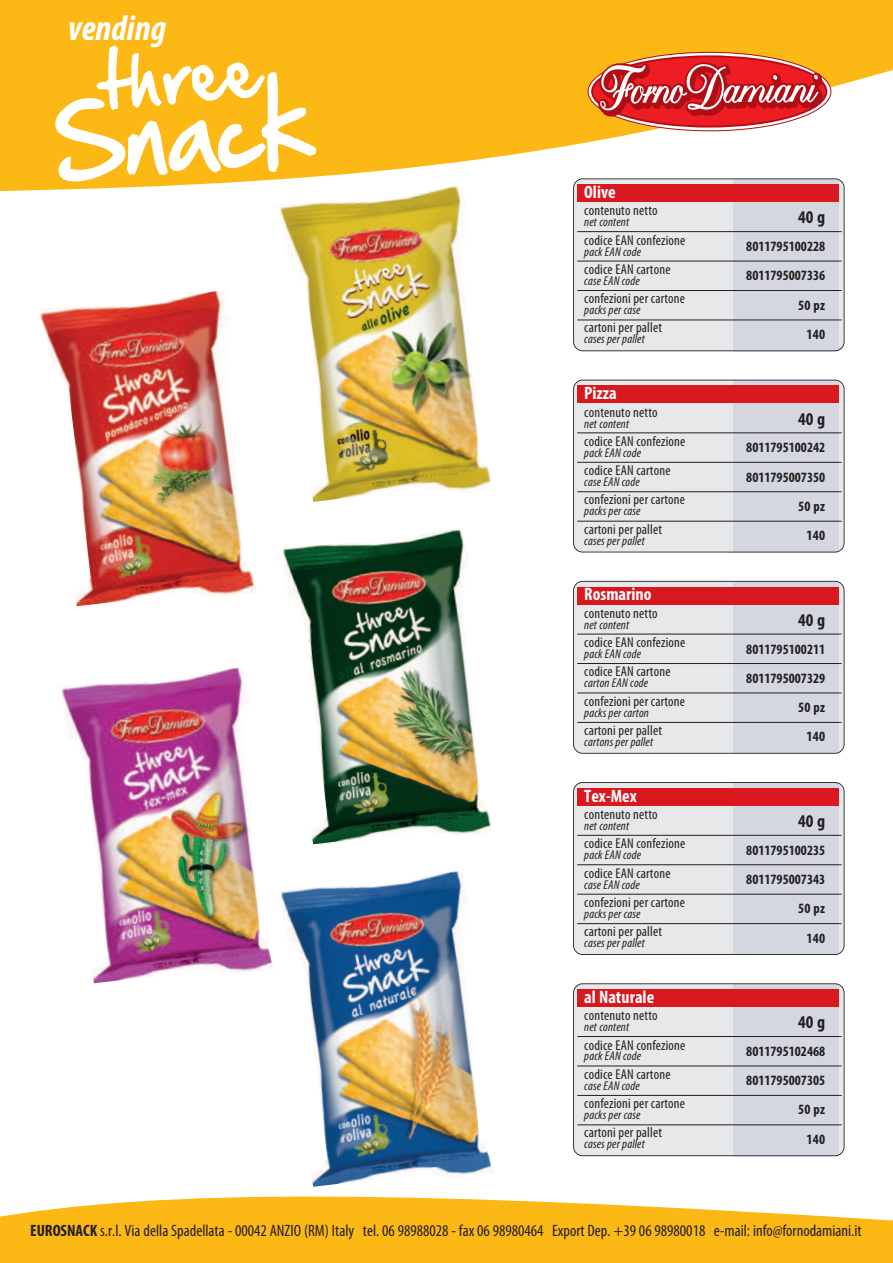
<style>
.page{position:relative;width:893px;height:1263px;background:#fff}
.page>*{position:absolute;margin:0;border:0;box-sizing:border-box;transform-origin:0 0}
.t1{font:italic 700 condensed 36px "Myriad Pro";color:#fff}
.t2{font:700 condensed 18px "Myriad Pro";color:#fff}
.t3{font:700 condensed 18px "Myriad Pro";letter-spacing:.105em;color:#231f20}
.t4{font:condensed 16.5px "Myriad Pro";color:#231f20}
.t5{font:condensed 14.25px "Myriad Pro";letter-spacing:.01em;color:#231f20}
.t6{font:700 condensed 14.25px "Myriad Pro";color:#231f20}
.t7{font:italic condensed 12.75px "Myriad Pro";letter-spacing:.01em;color:#231f20}
.s1{font-weight:700}
</style>
<div class="page">
<div style="left:573px;top:380px;width:271px;height:172px;background:#e7e8e9"></div>
<div style="left:733px;top:380px;width:106px;height:172px;background:#d4d6e0"></div>
<div style="left:577px;top:385px;width:262px;height:18px;background:#d8171f"></div>
<hr style="left:577px;top:433px;width:265px;height:1px;background:#231f20">
<hr style="left:577px;top:462px;width:265px;height:1px;background:#231f20">
<hr style="left:577px;top:491px;width:265px;height:1px;background:#231f20">
<hr style="left:577px;top:521px;width:265px;height:1px;background:#231f20">
<div style="left:573px;top:191px;width:271px;height:160px;background:#e7e8e9"></div>
<div style="left:733px;top:179px;width:106px;height:172px;background:#d4d6e0"></div>
<div style="left:577px;top:184px;width:262px;height:18px;background:#d8171f"></div>
<hr style="left:577px;top:231px;width:265px;height:1px;background:#231f20">
<hr style="left:577px;top:261px;width:265px;height:1px;background:#231f20">
<hr style="left:577px;top:290px;width:265px;height:1px;background:#231f20">
<hr style="left:577px;top:320px;width:265px;height:1px;background:#231f20">
<div style="left:573px;top:782px;width:271px;height:173px;background:#e7e8e9"></div>
<div style="left:733px;top:783px;width:106px;height:172px;background:#d4d6e0"></div>
<div style="left:577px;top:788px;width:262px;height:18px;background:#d8171f"></div>
<hr style="left:577px;top:835px;width:265px;height:1px;background:#231f20">
<hr style="left:577px;top:864px;width:265px;height:1px;background:#231f20">
<hr style="left:577px;top:894px;width:265px;height:1px;background:#231f20">
<hr style="left:577px;top:923px;width:265px;height:1px;background:#231f20">
<div style="left:573px;top:581px;width:271px;height:173px;background:#e7e8e9"></div>
<div style="left:733px;top:581px;width:106px;height:173px;background:#d4d6e0"></div>
<div style="left:577px;top:587px;width:262px;height:17px;background:#d8171f"></div>
<hr style="left:577px;top:634px;width:265px;height:1px;background:#231f20">
<hr style="left:577px;top:663px;width:265px;height:1px;background:#231f20">
<hr style="left:577px;top:693px;width:265px;height:1px;background:#231f20">
<hr style="left:577px;top:722px;width:265px;height:1px;background:#231f20">
<img style="left:40px;top:291px;width:216px;height:315px">
<svg style="left:0;top:0;width:893px;height:191px;fill:#fcb814"></svg>
<svg style="left:0;top:1196px;width:893px;height:67px;background:#fcc132"></svg>
<svg style="left:591px;top:55px;width:236px;height:73px;background:#dd584b"></svg>
<img style="left:61px;top:667px;width:212px;height:316px">
<img style="left:283px;top:529px;width:209px;height:315px">
<img style="left:273px;top:185px;width:221px;height:317px">
<img style="left:273px;top:871px;width:220px;height:316px">
<div style="left:573px;top:983px;width:271px;height:173px;background:#e7e8e9"></div>
<div style="left:733px;top:984px;width:106px;height:172px;background:#d4d6e0"></div>
<div style="left:577px;top:989px;width:262px;height:18px;background:#d8171f"></div>
<hr style="left:577px;top:1036px;width:265px;height:1px;background:#231f20">
<hr style="left:577px;top:1066px;width:265px;height:1px;background:#231f20">
<hr style="left:577px;top:1095px;width:265px;height:1px;background:#231f20">
<hr style="left:577px;top:1124px;width:265px;height:1px;background:#231f20">
<svg style="left:55px;top:46px;width:261px;height:135px"></svg>
<h1 class="t1" style="left:68px;top:15px;width:100px">vending</h1>
<p class="t2" style="left:584px;top:186px;width:33px">Olive</p>
<p class="t5" style="left:584px;top:206px;width:75px">contenuto netto</p>
<p class="t7" style="left:584px;top:218px;width:46px">net content</p>
<p class="t3" style="left:798px;top:211px;width:29px">40g</p>
<p class="t5" style="left:584px;top:235px;width:103px">codice EAN confezione</p>
<p class="t7" style="left:584px;top:247px;width:58px">pack EAN code</p>
<p class="t6" style="left:746px;top:241px;width:80px">8011795100228</p>
<p class="t5" style="left:584px;top:264px;width:88px">codice EAN cartone</p>
<p class="t7" style="left:584px;top:276px;width:57px">case EAN code</p>
<p class="t6" style="left:746px;top:271px;width:80px">8011795007336</p>
<p class="t5" style="left:584px;top:293px;width:102px">confezioni per cartone</p>
<p class="t7" style="left:584px;top:305px;width:58px">packs per case</p>
<p class="t6" style="left:798px;top:300px;width:28px">50 pz</p>
<p class="t5" style="left:584px;top:323px;width:79px">cartoni per pallet</p>
<p class="t7" style="left:584px;top:335px;width:62px">cases per pallet</p>
<p class="t6" style="left:807px;top:329px;width:20px">140</p>
<p class="t2" style="left:584px;top:387px;width:34px">Pizza</p>
<p class="t5" style="left:584px;top:407px;width:75px">contenuto netto</p>
<p class="t7" style="left:584px;top:419px;width:46px">net content</p>
<p class="t3" style="left:798px;top:412px;width:29px">40g</p>
<p class="t5" style="left:584px;top:436px;width:103px">codice EAN confezione</p>
<p class="t7" style="left:584px;top:448px;width:58px">pack EAN code</p>
<p class="t6" style="left:746px;top:442px;width:80px">8011795100242</p>
<p class="t5" style="left:584px;top:465px;width:88px">codice EAN cartone</p>
<p class="t7" style="left:584px;top:477px;width:57px">case EAN code</p>
<p class="t6" style="left:746px;top:472px;width:80px">8011795007350</p>
<p class="t5" style="left:584px;top:495px;width:102px">confezioni per cartone</p>
<p class="t7" style="left:584px;top:506px;width:58px">packs per case</p>
<p class="t6" style="left:798px;top:501px;width:28px">50 pz</p>
<p class="t5" style="left:584px;top:524px;width:79px">cartoni per pallet</p>
<p class="t7" style="left:584px;top:536px;width:62px">cases per pallet</p>
<p class="t6" style="left:807px;top:530px;width:20px">140</p>
<p class="t2" style="left:584px;top:588px;width:69px">Rosmarino</p>
<p class="t5" style="left:584px;top:608px;width:75px">contenuto netto</p>
<p class="t7" style="left:584px;top:620px;width:46px">net content</p>
<p class="t3" style="left:798px;top:613px;width:29px">40g</p>
<p class="t5" style="left:584px;top:637px;width:103px">codice EAN confezione</p>
<p class="t7" style="left:584px;top:649px;width:58px">pack EAN code</p>
<p class="t6" style="left:746px;top:644px;width:80px">8011795100211</p>
<p class="t5" style="left:584px;top:666px;width:88px">codice EAN cartone</p>
<p class="t7" style="left:584px;top:678px;width:65px">carton EAN code</p>
<p class="t6" style="left:746px;top:673px;width:80px">8011795007329</p>
<p class="t5" style="left:584px;top:696px;width:102px">confezioni per cartone</p>
<p class="t7" style="left:584px;top:708px;width:66px">packs per carton</p>
<p class="t6" style="left:798px;top:702px;width:28px">50 pz</p>
<p class="t5" style="left:584px;top:725px;width:79px">cartoni per pallet</p>
<p class="t7" style="left:584px;top:737px;width:70px">cartons per pallet</p>
<p class="t6" style="left:807px;top:731px;width:20px">140</p>
<p class="t2" style="left:584px;top:789px;width:54px">Tex-Mex</p>
<p class="t5" style="left:584px;top:809px;width:75px">contenuto netto</p>
<p class="t7" style="left:584px;top:821px;width:46px">net content</p>
<p class="t3" style="left:798px;top:815px;width:29px">40g</p>
<p class="t5" style="left:584px;top:838px;width:103px">codice EAN confezione</p>
<p class="t7" style="left:584px;top:850px;width:58px">pack EAN code</p>
<p class="t6" style="left:746px;top:845px;width:80px">8011795100235</p>
<p class="t5" style="left:584px;top:868px;width:88px">codice EAN cartone</p>
<p class="t7" style="left:584px;top:880px;width:57px">case EAN code</p>
<p class="t6" style="left:746px;top:874px;width:80px">8011795007343</p>
<p class="t5" style="left:584px;top:897px;width:102px">confezioni per cartone</p>
<p class="t7" style="left:584px;top:909px;width:58px">packs per case</p>
<p class="t6" style="left:798px;top:903px;width:28px">50 pz</p>
<p class="t5" style="left:584px;top:926px;width:79px">cartoni per pallet</p>
<p class="t7" style="left:584px;top:938px;width:62px">cases per pallet</p>
<p class="t6" style="left:807px;top:933px;width:20px">140</p>
<p class="t2" style="left:584px;top:990px;width:71px">al Naturale</p>
<p class="t5" style="left:584px;top:1010px;width:75px">contenuto netto</p>
<p class="t7" style="left:584px;top:1022px;width:46px">net content</p>
<p class="t3" style="left:798px;top:1016px;width:29px">40g</p>
<p class="t5" style="left:584px;top:1040px;width:103px">codice EAN confezione</p>
<p class="t7" style="left:584px;top:1052px;width:58px">pack EAN code</p>
<p class="t6" style="left:746px;top:1046px;width:80px">8011795102468</p>
<p class="t5" style="left:584px;top:1069px;width:88px">codice EAN cartone</p>
<p class="t7" style="left:584px;top:1081px;width:57px">case EAN code</p>
<p class="t6" style="left:746px;top:1075px;width:80px">8011795007305</p>
<p class="t5" style="left:584px;top:1098px;width:102px">confezioni per cartone</p>
<p class="t7" style="left:584px;top:1110px;width:58px">packs per case</p>
<p class="t6" style="left:798px;top:1105px;width:28px">50 pz</p>
<p class="t5" style="left:584px;top:1127px;width:79px">cartoni per pallet</p>
<p class="t7" style="left:584px;top:1139px;width:62px">cases per pallet</p>
<p class="t6" style="left:807px;top:1134px;width:20px">140</p>
<p class="t4" style="left:30px;top:1224px;width:833px"><span class="s1">EUROSNACK</span> s.r.l. Via della Spadellata - 00042 ANZIO (RM) Italy tel. 06 98988028 - fax 06 98980464 Export Dep. +39 06 98980018 e-mail: info@fornodamiani.it</p>
</div>
